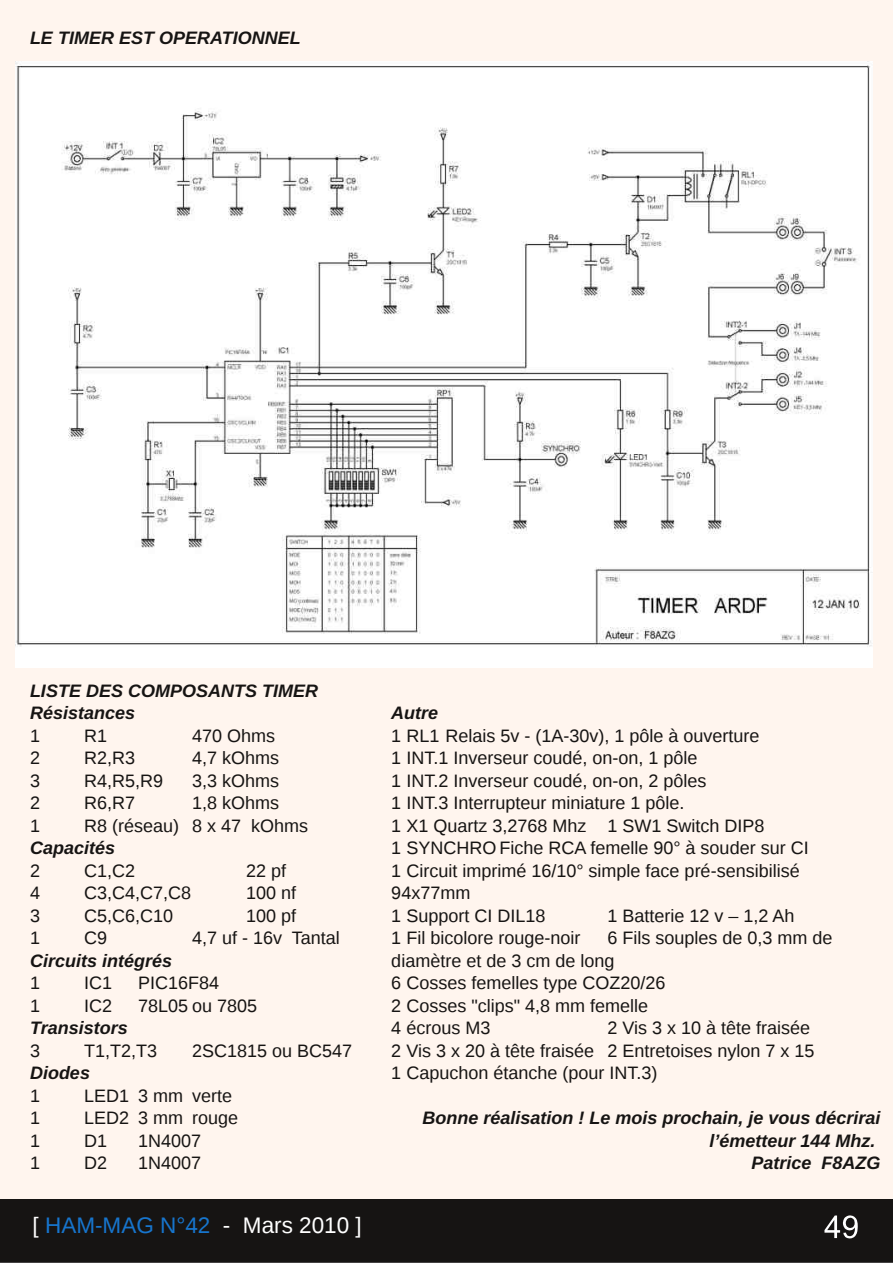
<style>
.page{position:relative;width:893px;height:1263px;background:#fff}
.page>*{position:absolute;margin:0;border:0;box-sizing:border-box;transform-origin:0 0}
.t1{font:22.5px "Liberation Sans";color:#fff}
.t2{font:18px/22.5px "Liberation Sans";color:#161413}
.t3{font:italic 700 18px/22.5px "Liberation Sans";color:#161413}
.s1{color:#1775cd}
</style>
<div class="page">
<div style="left:0;top:1198px;width:892px;height:64px;background:#161413"></div>
<div style="left:0;top:1197px;width:893px;height:66px;border:2px solid #161413"></div>
<svg style="left:824px;top:1215px;width:34px;height:23px"></svg>
<div style="left:0;top:0;width:892px;height:1198px;background:#fff5ee"></div>
<img style="left:16px;top:62px;width:856px;height:605px">
<p class="t3" style="left:30px;top:27px;width:272px">LE TIMER EST OPERATIONNEL</p>
<p class="t3" style="left:30px;top:679px;width:290px">LISTE DES COMPOSANTS TIMER<br>Résistances</p>
<p class="t2" style="left:30px;top:724px;width:12px">1</p>
<p class="t2" style="left:84px;top:724px;width:25px">R1</p>
<p class="t2" style="left:192px;top:724px;width:85px">470 Ohms</p>
<p class="t2" style="left:30px;top:747px;width:12px">2</p>
<p class="t2" style="left:84px;top:747px;width:53px">R2,R3</p>
<p class="t2" style="left:192px;top:747px;width:89px">4,7 kOhms</p>
<p class="t2" style="left:30px;top:769px;width:12px">3</p>
<p class="t2" style="left:84px;top:769px;width:81px">R4,R5,R9</p>
<p class="t2" style="left:192px;top:769px;width:89px">3,3 kOhms</p>
<p class="t2" style="left:30px;top:792px;width:12px">2</p>
<p class="t2" style="left:84px;top:792px;width:53px">R6,R7</p>
<p class="t2" style="left:192px;top:792px;width:89px">1,8 kOhms</p>
<p class="t2" style="left:30px;top:814px;width:12px">1</p>
<p class="t2" style="left:84px;top:814px;width:226px">R8 (réseau) 8 x 47 kOhms</p>
<p class="t3" style="left:30px;top:837px;width:87px">Capacités</p>
<p class="t2" style="left:30px;top:859px;width:12px">2</p>
<p class="t2" style="left:84px;top:859px;width:53px">C1,C2</p>
<p class="t2" style="left:246px;top:859px;width:42px">22 pf</p>
<p class="t2" style="left:30px;top:882px;width:12px">4</p>
<p class="t2" style="left:84px;top:882px;width:109px">C3,C4,C7,C8</p>
<p class="t2" style="left:246px;top:882px;width:52px">100 nf</p>
<p class="t2" style="left:30px;top:904px;width:12px">3</p>
<p class="t2" style="left:84px;top:904px;width:91px">C5,C6,C10</p>
<p class="t2" style="left:246px;top:904px;width:52px">100 pf</p>
<p class="t2" style="left:30px;top:927px;width:12px">1</p>
<p class="t2" style="left:84px;top:927px;width:25px">C9</p>
<p class="t2" style="left:192px;top:927px;width:149px">4,7 uf - 16v Tantal</p>
<p class="t3" style="left:30px;top:949px;width:144px">Circuits intégrés</p>
<p class="t2" style="left:30px;top:972px;width:12px">1</p>
<p class="t2" style="left:84px;top:972px;width:30px">IC1</p>
<p class="t2" style="left:138px;top:972px;width:83px">PIC16F84</p>
<p class="t2" style="left:30px;top:994px;width:12px">1</p>
<p class="t2" style="left:84px;top:994px;width:30px">IC2</p>
<p class="t2" style="left:138px;top:994px;width:121px">78L05 ou 7805</p>
<p class="t3" style="left:30px;top:1017px;width:99px">Transistors</p>
<p class="t2" style="left:30px;top:1039px;width:12px">3</p>
<p class="t2" style="left:84px;top:1039px;width:75px">T1,T2,T3</p>
<p class="t2" style="left:192px;top:1039px;width:162px">2SC1815 ou BC547</p>
<p class="t3" style="left:30px;top:1062px;width:62px">Diodes</p>
<p class="t2" style="left:30px;top:1084px;width:12px">1</p>
<p class="t2" style="left:84px;top:1084px;width:150px">LED1 3 mm verte</p>
<p class="t2" style="left:30px;top:1107px;width:12px">1</p>
<p class="t2" style="left:84px;top:1107px;width:156px">LED2 3 mm rouge</p>
<p class="t2" style="left:30px;top:1129px;width:12px">1</p>
<p class="t2" style="left:84px;top:1129px;width:25px">D1</p>
<p class="t2" style="left:138px;top:1129px;width:65px">1N4007</p>
<p class="t2" style="left:30px;top:1152px;width:12px">1</p>
<p class="t2" style="left:84px;top:1152px;width:25px">D2</p>
<p class="t2" style="left:138px;top:1152px;width:65px">1N4007</p>
<p class="t1" style="left:33px;top:1212px;width:331px">[ <span class="s1">HAM-MAG N°42</span> - Mars 2010 ]</p>
<p class="t3" style="left:391px;top:702px;width:49px">Autre</p>
<p class="t2" style="left:391px;top:724px;width:419px">1 RL1 Relais 5v - (1A-30v), 1 pôle à ouverture<br>1 INT.1 Inverseur coudé, on-on, 1 pôle<br>1 INT.2 Inverseur coudé, on-on, 2 pôles<br>1 INT.3 Interrupteur miniature 1 pôle.<br>1 X1 Quartz 3,2768 Mhz 1 SW1 Switch DIP8<br>1 SYNCHRO Fiche RCA femelle 90° à souder sur CI 1 Circuit imprimé 16/10° simple face pré-sensibilisé 94x77mm<br>1 Support CI DIL18</p>
<p class="t2" style="left:607px;top:904px;width:189px">1 Batterie 12 v – 1,2 Ah</p>
<p class="t2" style="left:391px;top:927px;width:443px;text-indent:216px">6 Fils souples de 0,3 mm de diamètre et de 3 cm de long<br>6 Cosses femelles type COZ20/26<br>2 Cosses "clips" 4,8 mm femelle<br>4 écrous M3</p>
<p class="t2" style="left:391px;top:927px;width:191px">1 Fil bicolore rouge-noir</p>
<p class="t2" style="left:391px;top:1017px;width:425px;text-indent:216px">2 Vis 3 x 10 à tête fraisée<br>2 Vis 3 x 20 à tête fraisée 2 Entretoises nylon 7 x 15<br>1 Capuchon étanche (pour INT.3)</p>
<p class="t3" style="left:422px;top:1107px;width:460px;text-align:right">Bonne réalisation ! Le mois prochain, je vous décrirai l’émetteur 144 Mhz.<br>Patrice F8AZG</p>
</div>
